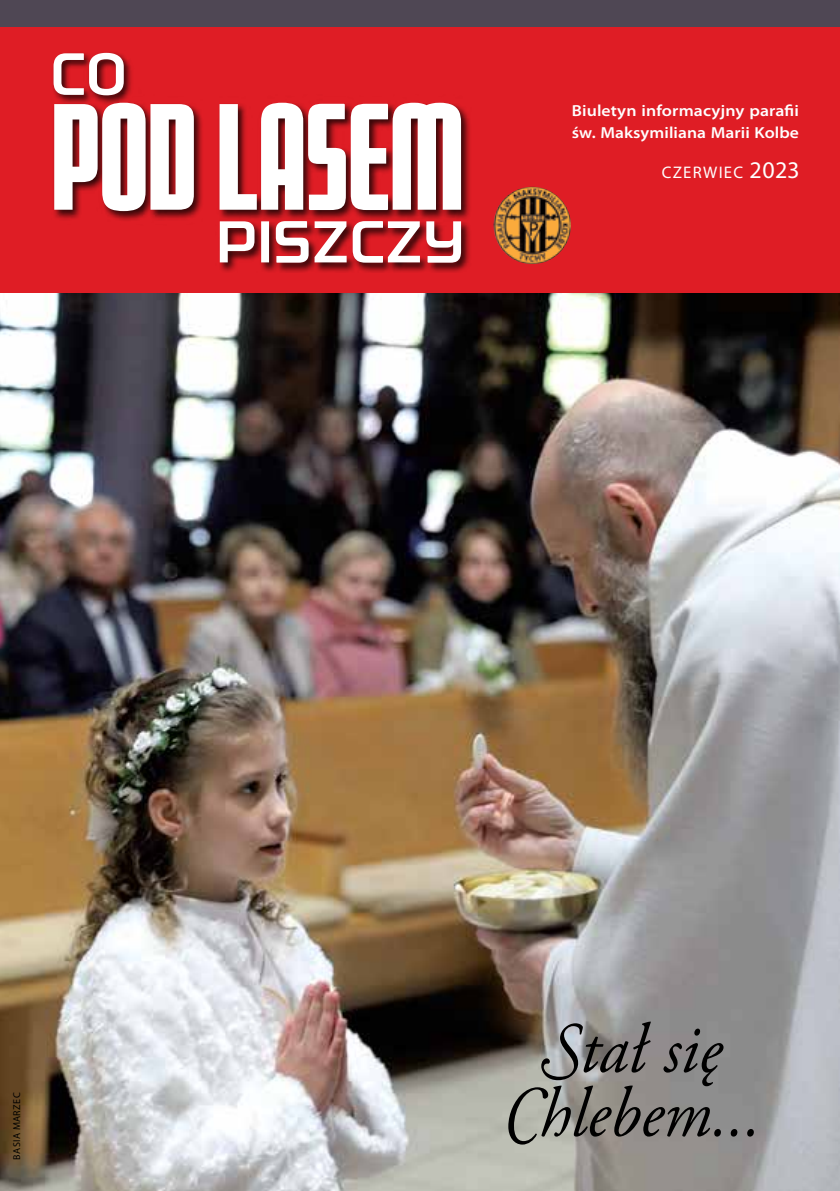
<style>
.page{position:relative;width:840px;height:1191px;background:#fff}
.page>*{position:absolute;margin:0;border:0;box-sizing:border-box;transform-origin:0 0}
.t1{font:italic 70px/64px "Adobe Garamond Pro";color:#000;text-align:center;scale:.94 1}
.t2{font:16.8px "Myriad Pro";letter-spacing:.07em;color:#fff}
.t3{font:600 semi-expanded 16px/22px "Myriad Pro";letter-spacing:.005em;color:#fff}
.t4{font:10px "Myriad Pro";letter-spacing:.04em;color:#000}
.s1{font-size:24px}
</style>
<div class="page">
<div style="left:0;top:0;width:839px;height:73px;background:#4f4754"></div>
<img style="left:0;top:292px;width:839px;height:899px">
<div style="left:0;top:27px;width:839px;height:265px;background:#df1d25"></div>
<div style="left:51px;top:51px;width:420px;height:222px;background:#000;opacity:.75"></div>
<svg style="left:220px;top:221px;width:241px;height:42px"></svg>
<svg style="left:54px;top:103px;width:407px;height:108px;background:#dfafb1"></svg>
<svg style="left:53px;top:53px;width:71px;height:42px"></svg>
<img style="left:493px;top:187px;width:77px;height:77px;border-radius:38px">
<p class="t4" style="left:11px;top:1159px;width:68px;rotate:-90deg">BASIA MARZEC</p>
<p class="t3" style="left:571px;top:100px;width:228px">Biuletyn informacyjny parafii św. Maksymiliana Marii Kolbe</p>
<p class="t2" style="left:661px;top:162px;width:138px">CZERWIEC <span class="s1">2023</span></p>
<h1 class="t1" style="left:503px;top:1019px;width:275px">Stał się<br>Chlebem...</h1>
</div>
